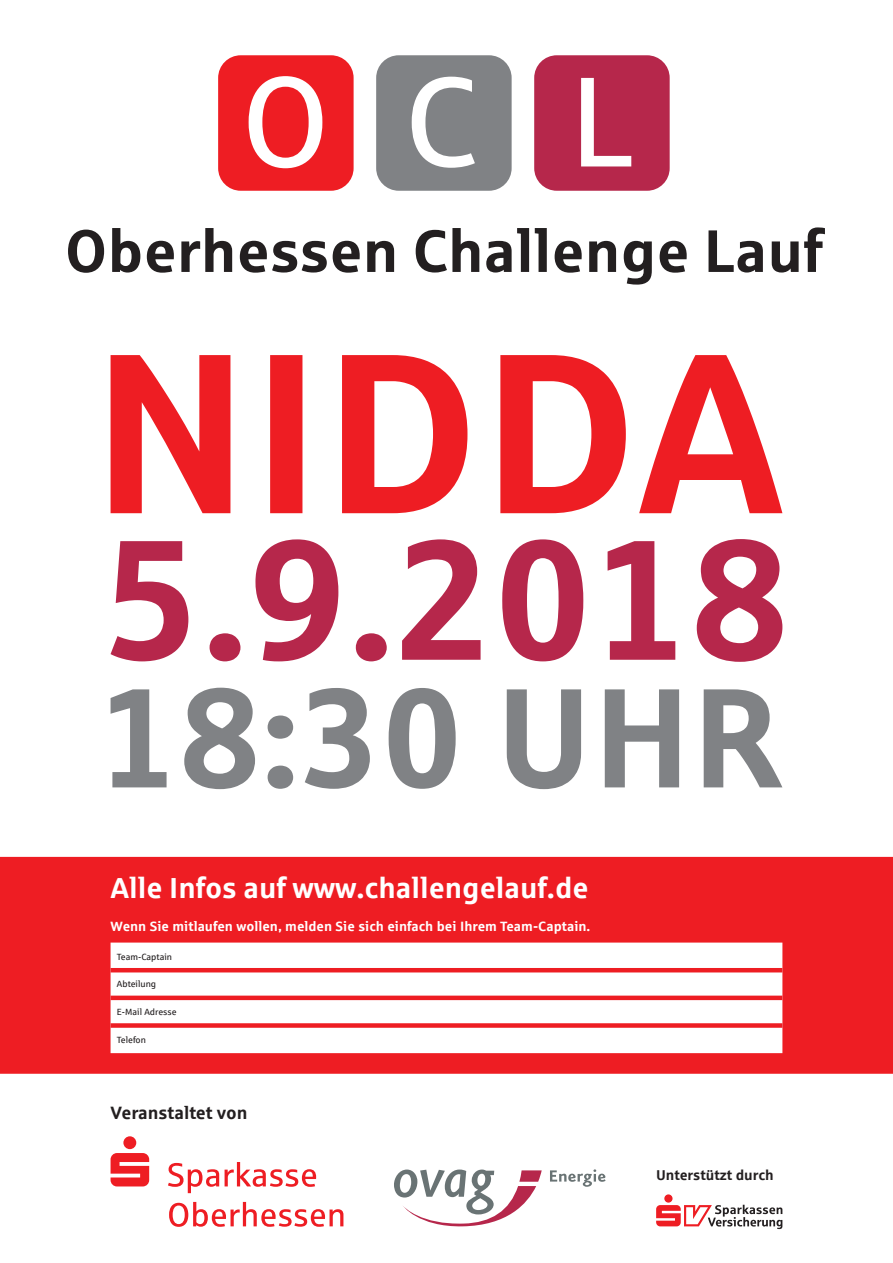
<style>
.page{position:relative;width:893px;height:1263px;background:#fff}
.page>*{position:absolute;margin:0;border:0;box-sizing:border-box;transform-origin:0 0}
.t1{font:700 29.03px "Sparkasse Rg";color:#fff}
.t2{font:700 17.92px "Sparkasse Rg";color:#231f20}
.t3{font:700 14.25px "Sparkasse Rg";color:#231f20}
.t4{font:700 13.5px "Sparkasse Rg";color:#fff}
.t5{font:9px "Sparkasse Rg";color:#231f20}
</style>
<div class="page">
<svg style="left:68px;top:230px;width:36px;height:43px"></svg>
<svg style="left:112px;top:228px;width:28px;height:45px"></svg>
<svg style="left:147px;top:241px;width:27px;height:32px"></svg>
<svg style="left:181px;top:228px;width:51px;height:44px"></svg>
<svg style="left:240px;top:241px;width:87px;height:32px"></svg>
<svg style="left:333px;top:241px;width:27px;height:32px"></svg>
<svg style="left:367px;top:241px;width:27px;height:31px"></svg>
<svg style="left:416px;top:228px;width:63px;height:45px"></svg>
<svg style="left:486px;top:228px;width:43px;height:45px"></svg>
<svg style="left:535px;top:228px;width:12px;height:44px"></svg>
<svg style="left:555px;top:241px;width:27px;height:32px"></svg>
<svg style="left:589px;top:241px;width:27px;height:31px"></svg>
<svg style="left:624px;top:241px;width:28px;height:44px"></svg>
<svg style="left:660px;top:241px;width:27px;height:32px"></svg>
<svg style="left:708px;top:230px;width:55px;height:43px"></svg>
<svg style="left:772px;top:227px;width:53px;height:46px"></svg>
<div style="left:218px;top:55px;width:136px;height:136px;background:#ee1d23;border-radius:23px"></div>
<svg style="left:249px;top:76px;width:73px;height:92px"></svg>
<div style="left:376px;top:55px;width:136px;height:136px;background:#808285;border-radius:23px"></div>
<svg style="left:412px;top:77px;width:63px;height:91px"></svg>
<div style="left:534px;top:55px;width:136px;height:136px;background:#b6274b;border-radius:23px"></div>
<svg style="left:581px;top:78px;width:50px;height:88px"></svg>
<div style="left:0;top:857px;width:893px;height:217px;background:#ee1d23"></div>
<svg style="left:111px;top:942px;width:671px;height:111px"></svg>
<hr style="left:111px;top:968px;width:671px;height:4px;background:#ee1d23">
<div style="left:111px;top:995px;width:671px;height:5px;background:#ee1d23"></div>
<div style="left:111px;top:1023px;width:671px;height:5px;background:#ee1d23"></div>
<svg style="left:111px;top:355px;width:671px;height:158px"></svg>
<svg style="left:111px;top:688px;width:671px;height:101px"></svg>
<svg style="left:111px;top:539px;width:671px;height:123px"></svg>
<svg style="left:168px;top:1162px;width:148px;height:31px"></svg>
<svg style="left:169px;top:1202px;width:174px;height:25px"></svg>
<svg style="left:111px;top:1136px;width:38px;height:50px"></svg>
<div style="left:664px;top:1194px;width:8px;height:8px;background:#ee1d23;border-radius:50%"></div>
<svg style="left:656px;top:1205px;width:126px;height:24px"></svg>
<svg style="left:394px;top:1169px;width:148px;height:58px"></svg>
<svg style="left:550px;top:1169px;width:56px;height:18px"></svg>
<h1 class="t1" style="left:111px;top:869px;width:480px">Alle Infos auf www.challengelauf.de</h1>
<p class="t4" style="left:111px;top:918px;width:481px">Wenn Sie mitlaufen wollen, melden Sie sich einfach bei Ihrem Team-Captain.</p>
<p class="t5" style="left:117px;top:951px;width:57px">Team-Captain</p>
<p class="t5" style="left:117px;top:979px;width:41px">Abteilung</p>
<p class="t5" style="left:117px;top:1006px;width:61px">E-Mail Adresse</p>
<p class="t5" style="left:117px;top:1034px;width:31px">Telefon</p>
<h2 class="t2" style="left:111px;top:1101px;width:138px">Veranstaltet von</h2>
<p class="t3" style="left:656px;top:1166px;width:119px">Unterstützt durch</p>
</div>
